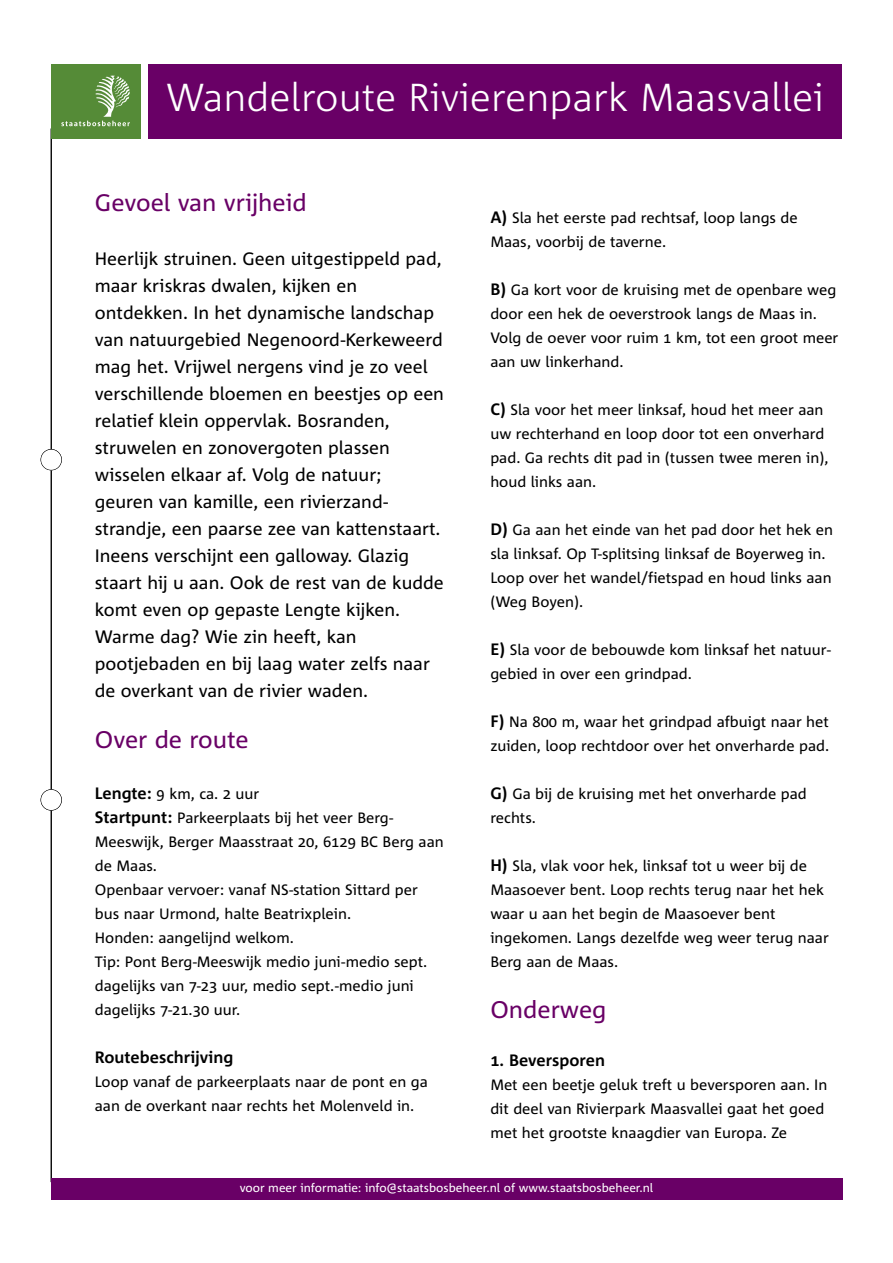
<style>
.page{position:relative;width:893px;height:1263px;background:#fff}
.page>*{position:absolute;margin:0;border:0;box-sizing:border-box;transform-origin:0 0}
.t1{font:300 39px "Agro Sans";color:#fff}
.t2{font:24px "Agro Sans";color:#690066}
.t3{font:18px/27px "Agro Sans";color:#000}
.t4{font:700 16.5px "Agro Sans";color:#000}
.t5{font:15px/24px "Agro Sans";color:#000}
.t6{font:12px "Agro Sans";color:#fff}
.s1{font-weight:700;font-size:16.5px}
</style>
<div class="page">
<hr style="left:51px;top:129px;width:1px;height:1053px;background:#000">
<div style="left:51px;top:64px;width:89px;height:74px;background:#558b37"></div>
<svg style="left:61px;top:76px;width:69px;height:50px"></svg>
<div style="left:149px;top:64px;width:693px;height:74px;background:#690066"></div>
<div style="left:51px;top:1178px;width:791px;height:21px;background:#690066"></div>
<div style="left:41px;top:449px;width:21px;height:21px;background:#fff;border-radius:50%"></div>
<div style="left:41px;top:449px;width:21px;height:21px;border:1px solid #000;border-radius:50%"></div>
<div style="left:41px;top:790px;width:21px;height:20px;background:#fff;border-radius:50%"></div>
<div style="left:41px;top:789px;width:21px;height:22px;border:1px solid #000;border-radius:50%"></div>
<h1 class="t1" style="left:166px;top:79px;width:659px">Wandelroute Rivierenpark Maasvallei</h1>
<h2 class="t2" style="left:95px;top:193px;width:214px">Gevoel van vrijheid</h2>
<p class="t3" style="left:95px;top:247px;width:351px">Heerlijk struinen. Geen uitgestippeld pad, maar kriskras dwalen, kijken en ontdekken. In het dynamische landschap van natuurgebied Negenoord-Kerkeweerd mag het. Vrijwel nergens vind je zo veel verschillende bloemen en beestjes op een relatief klein oppervlak. Bosranden, struwelen en zonovergoten plassen wisselen elkaar af. Volg de natuur; geuren van kamille, een rivierzand&shy;strandje, een paarse zee van kattenstaart.<br>Ineens verschijnt een galloway. Glazig staart hij u aan. Ook de rest van de kudde komt even op gepaste Lengte kijken.<br>Warme dag? Wie zin heeft, kan pootjebaden en bij laag water zelfs naar de overkant van de rivier waden.</p>
<h2 class="t2" style="left:95px;top:730px;width:155px">Over de route</h2>
<p class="t5" style="left:95px;top:783px;width:350px"><span class="s1">Lengte:</span> 9 km, ca. 2 uur<br><span class="s1">Startpunt:</span> Parkeerplaats bij het veer Berg-Meeswijk, Berger Maasstraat 20, 6129 BC Berg aan de Maas.<br>Openbaar vervoer: vanaf NS-station Sittard per bus naar Urmond, halte Beatrixplein.<br>Honden: aangelijnd welkom.<br>Tip: Pont Berg-Meeswijk medio juni-medio sept. dagelijks van 7-23 uur, medio sept.-medio juni dagelijks 7-21.30 uur.</p>
<p class="t4" style="left:95px;top:1049px;width:140px">Routebeschrijving</p>
<p class="t5" style="left:95px;top:1071px;width:334px">Loop vanaf de parkeerplaats naar de pont en ga aan de overkant naar rechts het Molenveld in.</p>
<p class="t5" style="left:490px;top:207px;width:309px"><span class="s1">A)</span> Sla het eerste pad rechtsaf, loop langs de<br>Maas, voorbij de taverne.</p>
<p class="t5" style="left:490px;top:279px;width:350px"><span class="s1">B)</span> Ga kort voor de kruising met de openbare weg door een hek de oeverstrook langs de Maas in.<br>Volg de oever voor ruim 1 km, tot een groot meer aan uw linkerhand.</p>
<p class="t5" style="left:490px;top:399px;width:340px"><span class="s1">C)</span> Sla voor het meer linksaf, houd het meer aan uw rechterhand en loop door tot een onverhard pad. Ga rechts dit pad in (tussen twee meren in), houd links aan.</p>
<p class="t5" style="left:490px;top:519px;width:344px"><span class="s1">D)</span> Ga aan het einde van het pad door het hek en sla linksaf. Op T-splitsing linksaf de Boyerweg in.<br>Loop over het wandel/fietspad en houd links aan (Weg Boyen).</p>
<p class="t5" style="left:490px;top:639px;width:342px"><span class="s1">E)</span> Sla voor de bebouwde kom linksaf het natuur&shy;gebied in over een grindpad.</p>
<p class="t5" style="left:490px;top:711px;width:340px"><span class="s1">F)</span> Na 800 m, waar het grindpad afbuigt naar het zuiden, loop rechtdoor over het onverharde pad.</p>
<p class="t5" style="left:490px;top:783px;width:318px"><span class="s1">G)</span> Ga bij de kruising met het onverharde pad rechts.</p>
<p class="t5" style="left:490px;top:855px;width:340px"><span class="s1">H)</span> Sla, vlak voor hek, linksaf tot u weer bij de Maasoever bent. Loop rechts terug naar het hek waar u aan het begin de Maasoever bent ingekomen. Langs dezelfde weg weer terug naar Berg aan de Maas.</p>
<h2 class="t2" style="left:490px;top:1000px;width:118px">Onderweg</h2>
<p class="t4" style="left:490px;top:1053px;width:116px">1. Beversporen</p>
<p class="t5" style="left:490px;top:1074px;width:339px">Met een beetje geluk treft u beversporen aan. In dit deel van Rivierpark Maasvallei gaat het goed met het grootste knaagdier van Europa. Ze</p>
<p class="t6" style="left:240px;top:1183px;width:415px">voor meer informatie: info@staatsbosbeheer.nl of www.staatsbosbeheer.nl</p>
</div>
